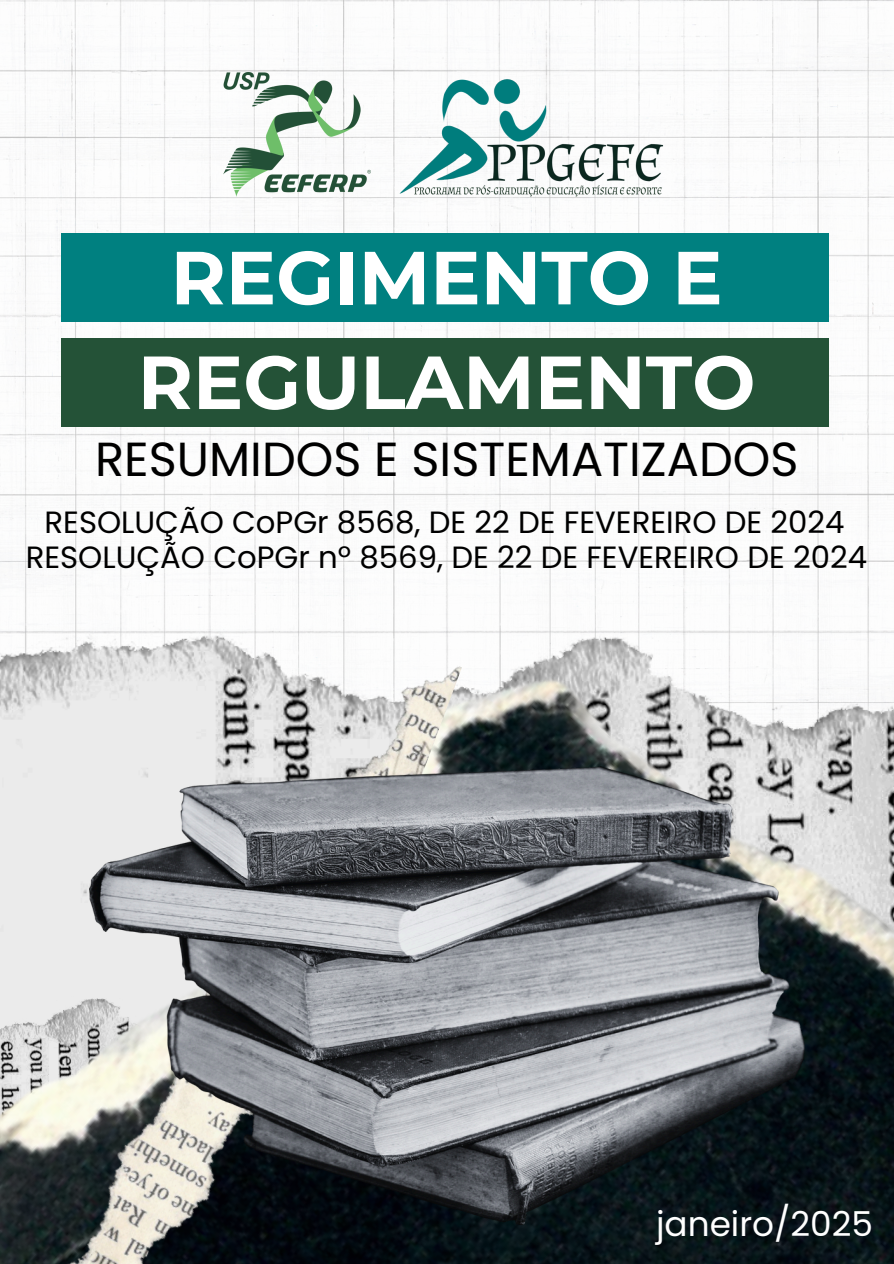
<style>
.page{position:relative;width:894px;height:1264px;background:#fff}
.page>*{position:absolute;margin:0;border:0;box-sizing:border-box;transform-origin:0 0}
.t1{font:700 75px/104.7px "Montserrat";color:#fff;text-align:center}
.t2{font:47.85px "Poppins";color:#000}
.t3{font:34.35px "Poppins";color:#fff}
.t4{font:30.75px "Poppins";color:#000}
</style>
<div class="page">
<img style="left:0;top:0;width:893px;height:559px">
<div style="left:61px;top:338px;width:767px;height:89px;background:#245237"></div>
<div style="left:61px;top:233px;width:767px;height:89px;background:#008080"></div>
<img style="left:0;top:559px;width:893px;height:704px">
<img style="left:0;top:601px;width:462px;height:662px">
<img style="left:223px;top:72px;width:148px;height:124px">
<img style="left:383px;top:72px;width:289px;height:124px">
<img style="left:89px;top:766px;width:715px;height:458px">
<p class="t1" style="left:138px;top:225px;width:619px">REGIMENTO E<br>REGULAMENTO</p>
<p class="t2" style="left:95px;top:426px;width:704px">RESUMIDOS E SISTEMATIZADOS</p>
<h1 class="t4" style="left:44px;top:501px;width:801px">RESOLUÇÃO CoPGr 8568, DE 22 DE FEVEREIRO DE 2024</h1>
<h2 class="t4" style="left:26px;top:535px;width:842px">RESOLUÇÃO CoPGr nº 8569, DE 22 DE FEVEREIRO DE 2024</h2>
<p class="t3" style="left:656px;top:1200px;width:218px">janeiro/2025</p>
</div>
